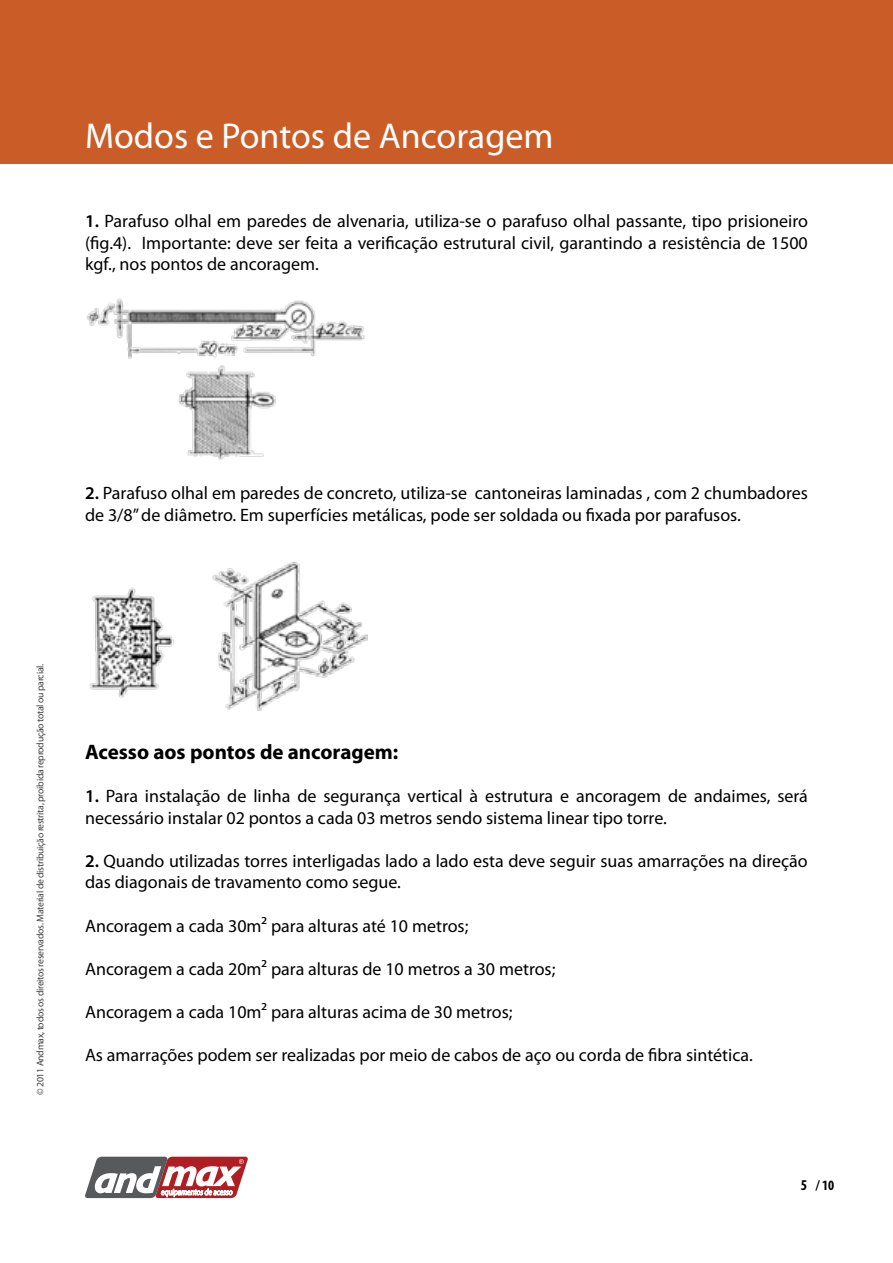
<style>
.page{position:relative;width:893px;height:1263px;background:#fff}
.page>*{position:absolute;margin:0;border:0;box-sizing:border-box;transform-origin:0 0}
.t1{font:36px "Myriad Pro";color:#fff}
.t2{font:700 21px "Myriad Pro";color:#000}
.t3{font:18px/21.6px "Myriad Pro";color:#000}
.t4{font:700 condensed 14.25px "Myriad Pro";color:#000}
.t5{font:9.75px "Myriad Pro";letter-spacing:-.03em;color:#414042}
.s1{font-weight:600}
.s2{font-size:15px}
</style>
<div class="page">
<svg style="left:85px;top:1157px;width:163px;height:41px"></svg>
<div style="left:0;top:0;width:893px;height:164px;background:#ca5d27"></div>
<img style="left:86px;top:298px;width:279px;height:162px">
<img style="left:89px;top:561px;width:279px;height:150px">
<h1 class="t1" style="left:85px;top:114px;width:470px">Modos e Pontos de Ancoragem</h1>
<p class="t3" style="left:85px;top:210px;width:724px;text-align:justify"><span class="s1">1.</span> Parafuso olhal em paredes de alvenaria, utiliza-se o parafuso olhal passante, tipo prisioneiro (fig.4). Importante: deve ser feita a verificação estrutural civil, garantindo a resistência de 1500 kgf., nos pontos de ancoragem.</p>
<p class="t3" style="left:85px;top:482px;width:724px"><span class="s1">2.</span> Parafuso olhal em paredes de concreto, utiliza-se cantoneiras laminadas , com 2 chumbadores de 3/8” de diâmetro. Em superfícies metálicas, pode ser soldada ou fixada por parafusos.</p>
<p class="t5" style="left:34px;top:1095px;width:432px;rotate:-90deg">© 2011 Andmax, todos os direitos reservados. Material de distribuição restrita, proibida reprodução total ou parcial.</p>
<p class="t2" style="left:85px;top:738px;width:315px">Acesso aos pontos de ancoragem:</p>
<p class="t3" style="left:85px;top:785px;width:724px"><span class="s1">1.</span> Para instalação de linha de segurança vertical à estrutura e ancoragem de andaimes, será necessário instalar 02 pontos a cada 03 metros sendo sistema linear tipo torre.</p>
<p class="t3" style="left:85px;top:850px;width:724px"><span class="s1">2.</span> Quando utilizadas torres interligadas lado a lado esta deve seguir suas amarrações na direção das diagonais de travamento como segue.</p>
<p class="t3" style="left:85px;top:914px;width:385px">Ancoragem a cada 30m² para alturas até 10 metros;</p>
<p class="t3" style="left:85px;top:958px;width:472px">Ancoragem a cada 20m² para alturas de 10 metros a 30 metros;</p>
<p class="t3" style="left:85px;top:1001px;width:429px">Ancoragem a cada 10m² para alturas acima de 30 metros;</p>
<p class="t3" style="left:85px;top:1044px;width:669px">As amarrações podem ser realizadas por meio de cabos de aço ou corda de fibra sintética.</p>
<p class="t4" style="left:801px;top:1176px;width:35px"><span class="s2">5</span> / 10</p>
</div>
